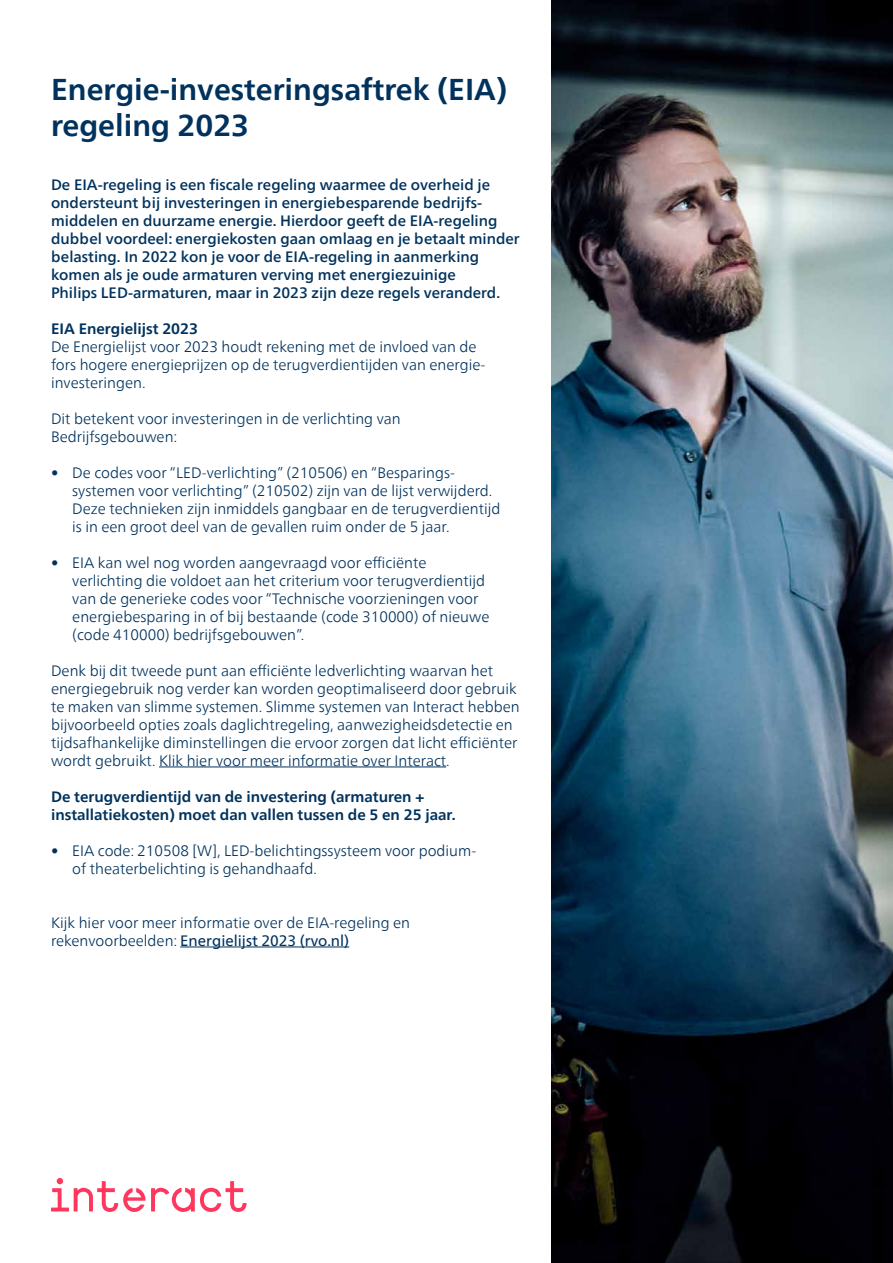
<style>
.page{position:relative;width:893px;height:1263px;background:#fff}
.page>*{position:absolute;margin:0;border:0;box-sizing:border-box;transform-origin:0 0}
.t1{font:700 30px/36px "Neue Frutiger World";color:#00325d}
.t2{font:300 15px/18px "Neue Frutiger World";color:#00325d}
.t3{font:500 15px/18px "Neue Frutiger World";color:#00325d}
.t4{font:700 15px/18px "Neue Frutiger World";color:#00325d}
.s1{font-weight:400}
</style>
<div class="page">
<hr style="left:159px;top:766px;width:287px;height:1px;background:#00325d">
<hr style="left:180px;top:946px;width:169px;height:1px;background:#00325d">
<img style="left:551px;top:0;width:342px;height:1263px">
<svg style="left:51px;top:1178px;width:196px;height:34px"></svg>
<h1 class="t1" style="left:51px;top:71px;width:457px">Energie-investeringsaftrek (EIA) regeling 2023</h1>
<p class="t3" style="left:51px;top:176px;width:470px">De EIA-regeling is een fiscale regeling waarmee de overheid je ondersteunt bij investeringen in energiebesparende bedrijfs&shy;middelen en duurzame energie. Hierdoor geeft de EIA-regeling dubbel voordeel: energiekosten gaan omlaag en je betaalt minder belasting. In 2022 kon je voor de EIA-regeling in aanmerking komen als je oude armaturen verving met energiezuinige<br>Philips LED-armaturen, maar in 2023 zijn deze regels veranderd.</p>
<p class="t4" style="left:51px;top:319px;width:149px">EIA Energielijst 2023</p>
<p class="t2" style="left:51px;top:338px;width:436px">De Energielijst voor 2023 houdt rekening met de invloed van de fors hogere energieprijzen op de terugverdientijden van energie&shy;investeringen.</p>
<p class="t2" style="left:51px;top:410px;width:351px">Dit betekent voor investeringen in de verlichting van<br>Bedrijfsgebouwen:</p>
<p class="t2" style="left:72px;top:464px;width:430px;text-indent:-21px">• De codes voor “LED-verlichting” (210506) en “Besparings&shy;systemen voor verlichting” (210502) zijn van de lijst verwijderd.<br>Deze technieken zijn inmiddels gangbaar en de terugverdientijd is in een groot deel van de gevallen ruim onder de 5 jaar.</p>
<p class="t2" style="left:72px;top:554px;width:419px;text-indent:-21px">• EIA kan wel nog worden aangevraagd voor efficiënte verlichting die voldoet aan het criterium voor terugverdientijd van de generieke codes voor “Technische voorzieningen voor energiebesparing in of bij bestaande (code 310000) of nieuwe (code 410000) bedrijfsgebouwen”.</p>
<p class="t2" style="left:51px;top:662px;width:470px">Denk bij dit tweede punt aan efficiënte ledverlichting waarvan het energiegebruik nog verder kan worden geoptimaliseerd door gebruik te maken van slimme systemen. Slimme systemen van Interact hebben bijvoorbeeld opties zoals daglichtregeling, aanwezigheidsdetectie en tijdsafhankelijke diminstellingen die ervoor zorgen dat licht efficiënter wordt gebruikt. Klik hier voor meer informatie over Interact.</p>
<p class="t4" style="left:51px;top:787px;width:406px">De terugverdientijd van de investering (armaturen + installatiekosten) moet dan vallen tussen de 5 en 25 jaar.</p>
<p class="t2" style="left:72px;top:842px;width:406px;text-indent:-21px">• EIA code: 210508 [W], LED-belichtingssysteem voor podium&shy;of theaterbelichting is gehandhaafd.</p>
<p class="t2" style="left:51px;top:914px;width:361px">Kijk hier voor meer informatie over de EIA-regeling en rekenvoorbeelden: <span class="s1">Energielijst 2023 (rvo.nl)</span></p>
</div>
